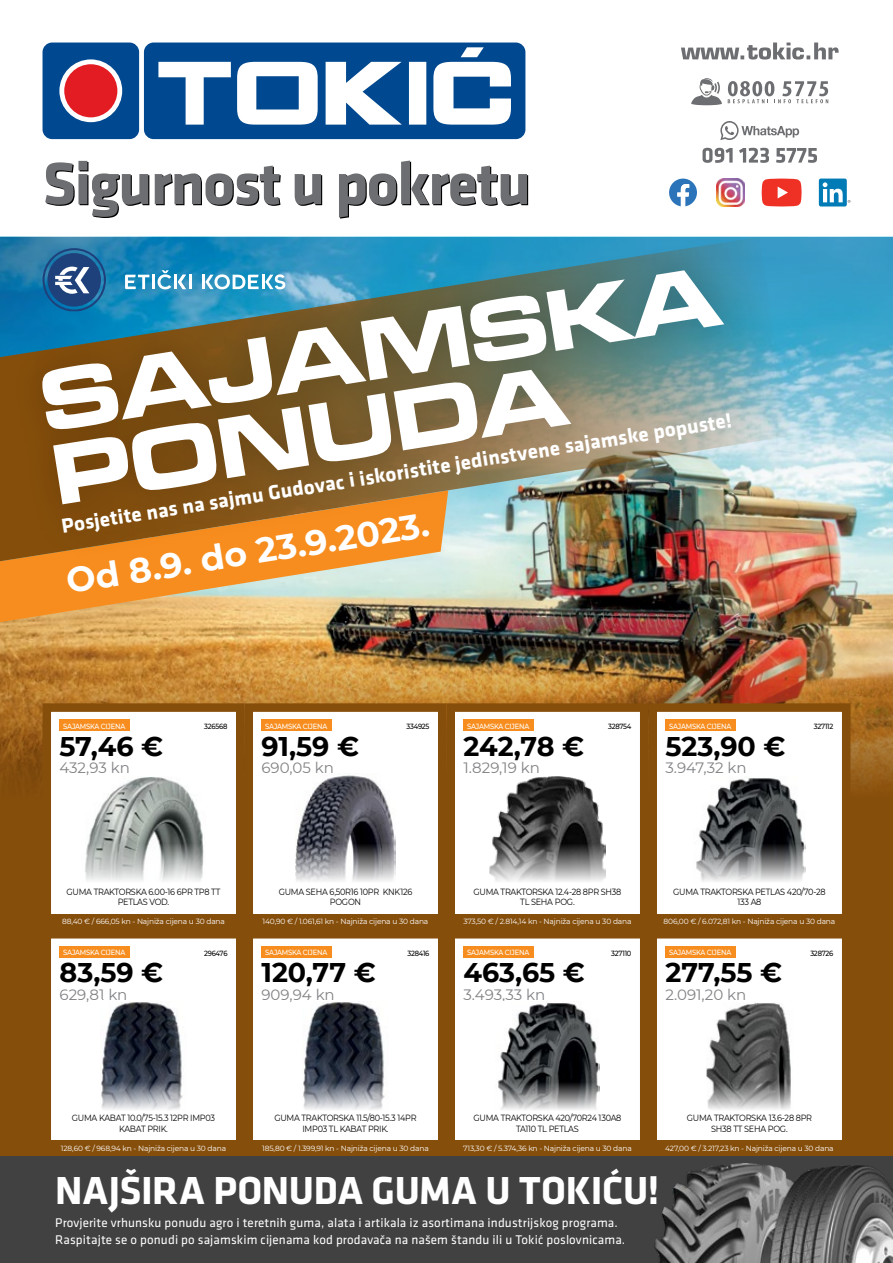
<style>
.page{position:relative;width:893px;height:1263px;background:#fff}
.page>*{position:absolute;margin:0;border:0;box-sizing:border-box;transform-origin:0 0}
.t1{font:700 expanded 89.25px/74.4px "Microgramma DOT";color:#fff}
.t2{font:700 40.5px "Klavika";letter-spacing:-.01em;color:#fff}
.t3{font:700 34.65px "Montserrat";color:#fff}
.t4{font:700 27px "Montserrat";color:#000}
.t5{font:700 21px "Klavika";color:#fff}
.t6{font:15px "Montserrat";letter-spacing:-.005em;color:#808285}
.t7{font:13.05px/16.5px "Klavika";letter-spacing:.01em;color:#fff}
.t8{font:9px/10.5px "Montserrat";letter-spacing:-.03em;color:#000;text-align:center;scale:.9 1}
.t9{font:7.5px "Montserrat";letter-spacing:-.02em;color:#fff}
.t10{font:500 7.5px "Montserrat";letter-spacing:-.03em;color:#fff;scale:.9 1}
.t11{font:500 7.5px "Montserrat";letter-spacing:-.03em;color:#000;scale:.9 1}
</style>
<div class="page">
<div style="left:0;top:237px;width:893px;height:1026px;background:#864e0b"></div>
<img style="left:0;top:533px;width:893px;height:253px">
<svg style="left:790px;top:237px;width:103px;height:296px;background:#7dbcd2"></svg>
<div style="left:144px;top:43px;width:381px;height:96px;background:#004990;border-radius:10px"></div>
<svg style="left:326px;top:62px;width:76px;height:63px"></svg>
<svg style="left:409px;top:62px;width:17px;height:63px"></svg>
<svg style="left:158px;top:62px;width:73px;height:63px"></svg>
<svg style="left:433px;top:47px;width:78px;height:78px"></svg>
<svg style="left:237px;top:62px;width:81px;height:63px"></svg>
<div style="left:43px;top:43px;width:96px;height:96px;background:#004990;border-radius:10px"></div>
<svg style="left:59px;top:59px;width:63px;height:63px"></svg>
<div style="left:64px;top:64px;width:53px;height:53px;background:#e31b23;border-radius:50%"></div>
<svg style="left:45px;top:161px;width:104px;height:57px"></svg>
<svg style="left:155px;top:166px;width:126px;height:40px"></svg>
<svg style="left:295px;top:174px;width:27px;height:32px"></svg>
<svg style="left:339px;top:161px;width:189px;height:58px"></svg>
<svg style="left:728px;top:81px;width:100px;height:22px"></svg>
<svg style="left:691px;top:78px;width:31px;height:27px"></svg>
<svg style="left:720px;top:121px;width:79px;height:19px"></svg>
<svg style="left:702px;top:148px;width:115px;height:15px"></svg>
<svg style="left:681px;top:43px;width:158px;height:17px"></svg>
<div style="left:819px;top:179px;width:28px;height:27px;background:#007bb6;border-radius:2px"></div>
<svg style="left:823px;top:182px;width:27px;height:21px"></svg>
<svg style="left:762px;top:179px;width:39px;height:27px"></svg>
<img style="left:716px;top:179px;width:28px;height:27px">
<svg style="left:669px;top:179px;width:28px;height:27px"></svg>
<svg style="left:0;top:567px;width:448px;height:55px;background:#deae6c"></svg>
<div style="left:244px;top:703px;width:202px;height:227px;background:#fff;border:9px solid #864e0b"></div>
<div style="left:261px;top:720px;width:71px;height:11px;background:#f78d1e"></div>
<div style="left:253px;top:914px;width:185px;height:13px;background:#864e0b"></div>
<div style="left:43px;top:703px;width:201px;height:227px;background:#fff;border:9px solid #864e0b"></div>
<div style="left:60px;top:720px;width:70px;height:11px;background:#f78d1e"></div>
<div style="left:51px;top:914px;width:185px;height:13px;background:#864e0b"></div>
<div style="left:446px;top:703px;width:202px;height:227px;background:#fff;border:9px solid #864e0b"></div>
<div style="left:463px;top:720px;width:71px;height:11px;background:#f78d1e"></div>
<div style="left:455px;top:914px;width:185px;height:13px;background:#864e0b"></div>
<div style="left:648px;top:703px;width:202px;height:227px;background:#fff;border:9px solid #864e0b"></div>
<div style="left:665px;top:720px;width:71px;height:11px;background:#f78d1e"></div>
<div style="left:657px;top:914px;width:185px;height:13px;background:#864e0b"></div>
<div style="left:43px;top:930px;width:201px;height:227px;background:#fff;border:9px solid #864e0b"></div>
<div style="left:60px;top:946px;width:70px;height:12px;background:#f78d1e"></div>
<div style="left:51px;top:1140px;width:185px;height:14px;background:#864e0b"></div>
<div style="left:244px;top:930px;width:202px;height:227px;background:#fff;border:9px solid #864e0b"></div>
<div style="left:261px;top:946px;width:71px;height:12px;background:#f78d1e"></div>
<div style="left:253px;top:1140px;width:185px;height:14px;background:#864e0b"></div>
<div style="left:446px;top:930px;width:202px;height:227px;background:#fff;border:9px solid #864e0b"></div>
<div style="left:463px;top:946px;width:71px;height:12px;background:#f78d1e"></div>
<div style="left:455px;top:1140px;width:185px;height:14px;background:#864e0b"></div>
<div style="left:648px;top:930px;width:202px;height:227px;background:#fff;border:9px solid #864e0b"></div>
<div style="left:665px;top:946px;width:71px;height:12px;background:#f78d1e"></div>
<div style="left:657px;top:1140px;width:185px;height:14px;background:#864e0b"></div>
<img style="left:0;top:237px;width:790px;height:330px">
<img style="left:490px;top:776px;width:115px;height:106px">
<img style="left:85px;top:777px;width:119px;height:104px">
<img style="left:295px;top:773px;width:101px;height:109px">
<img style="left:696px;top:778px;width:109px;height:104px">
<img style="left:101px;top:1002px;width:82px;height:108px">
<img style="left:303px;top:1002px;width:82px;height:108px">
<img style="left:498px;top:1003px;width:102px;height:107px">
<img style="left:706px;top:1003px;width:85px;height:107px">
<div style="left:10px;top:239px;width:752px;height:323px;background:#000;opacity:.2"></div>
<svg style="left:43px;top:248px;width:63px;height:63px;background:#34699b"></svg>
<hr style="left:152px;top:275px;width:3px;height:14px;background:#fff">
<hr style="left:189px;top:275px;width:3px;height:14px;background:#fff">
<hr style="left:174px;top:275px;width:3px;height:14px;background:#fff">
<svg style="left:178px;top:275px;width:8px;height:14px"></svg>
<hr style="left:202px;top:275px;width:3px;height:14px;background:#fff">
<svg style="left:205px;top:274px;width:80px;height:15px"></svg>
<svg style="left:125px;top:275px;width:24px;height:14px"></svg>
<svg style="left:158px;top:270px;width:13px;height:19px"></svg>
<div style="left:0;top:1157px;width:893px;height:106px;background:#414142"></div>
<img style="left:654px;top:1164px;width:115px;height:99px">
<img style="left:769px;top:1165px;width:124px;height:98px">
<h1 class="t1" style="left:36px;top:365px;width:686px;rotate:-9deg">SAJAMSKA<br>PONUDA</h1>
<h3 class="t5" style="left:60px;top:515px;width:680px;rotate:-9deg">Posjetite nas na sajmu Gudovac i iskoristite jedinstvene sajamske popuste!</h3>
<h3 class="t3" style="left:63px;top:556px;width:368px;rotate:-9deg">Od 8.9. do 23.9.2023.</h3>
<p class="t10" style="left:63px;top:721px;width:71px">SAJAMSKA CIJENA</p>
<p class="t11" style="left:204px;top:721px;width:27px">326568</p>
<p class="t10" style="left:265px;top:721px;width:71px">SAJAMSKA CIJENA</p>
<p class="t11" style="left:406px;top:721px;width:27px">334925</p>
<p class="t10" style="left:467px;top:721px;width:71px">SAJAMSKA CIJENA</p>
<p class="t11" style="left:608px;top:721px;width:27px">328754</p>
<p class="t10" style="left:669px;top:721px;width:71px">SAJAMSKA CIJENA</p>
<p class="t11" style="left:814px;top:721px;width:23px">327112</p>
<h3 class="t4" style="left:60px;top:727px;width:105px">57,46 €</h3>
<h3 class="t6" style="left:60px;top:757px;width:72px">432,93 kn</h3>
<h3 class="t4" style="left:261px;top:727px;width:99px">91,59 €</h3>
<h3 class="t6" style="left:261px;top:757px;width:74px">690,05 kn</h3>
<h3 class="t4" style="left:463px;top:727px;width:122px">242,78 €</h3>
<h3 class="t6" style="left:463px;top:757px;width:78px">1.829,19 kn</h3>
<h3 class="t4" style="left:665px;top:727px;width:122px">523,90 €</h3>
<h3 class="t6" style="left:665px;top:757px;width:83px">3.947,32 kn</h3>
<p class="t8" style="left:67px;top:886px;width:172px">GUMA TRAKTORSKA 6.00-16 6PR TP8 TT<br>PETLAS VOD.</p>
<p class="t9" style="left:62px;top:916px;width:164px">88,40 € / 666,05 kn - Najniža cijena u 30 dana</p>
<p class="t8" style="left:279px;top:886px;width:150px">GUMA SEHA 6,50R16 10PR KNK126<br>POGON</p>
<p class="t9" style="left:263px;top:916px;width:167px">140,90 € / 1.061,61 kn - Najniža cijena u 30 dana</p>
<p class="t8" style="left:473px;top:886px;width:166px">GUMA TRAKTORSKA 12.4-28 8PR SH38<br>TL SEHA POG.</p>
<p class="t9" style="left:463px;top:916px;width:170px">373,50 € / 2.814,14 kn - Najniža cijena u 30 dana</p>
<p class="t8" style="left:673px;top:886px;width:171px">GUMA TRAKTORSKA PETLAS 420/70-28<br>133 A8</p>
<p class="t9" style="left:664px;top:916px;width:173px">806,00 € / 6.072,81 kn - Najniža cijena u 30 dana</p>
<p class="t10" style="left:63px;top:947px;width:71px">SAJAMSKA CIJENA</p>
<p class="t11" style="left:204px;top:948px;width:28px">296476</p>
<p class="t10" style="left:265px;top:947px;width:71px">SAJAMSKA CIJENA</p>
<p class="t11" style="left:407px;top:948px;width:26px">328416</p>
<p class="t10" style="left:467px;top:947px;width:71px">SAJAMSKA CIJENA</p>
<p class="t11" style="left:611px;top:948px;width:24px">327110</p>
<p class="t10" style="left:669px;top:947px;width:71px">SAJAMSKA CIJENA</p>
<p class="t11" style="left:810px;top:948px;width:27px">328726</p>
<h3 class="t4" style="left:60px;top:953px;width:105px">83,59 €</h3>
<h3 class="t6" style="left:60px;top:984px;width:69px">629,81 kn</h3>
<h3 class="t4" style="left:261px;top:953px;width:116px">120,77 €</h3>
<h3 class="t6" style="left:261px;top:984px;width:75px">909,94 kn</h3>
<h3 class="t4" style="left:463px;top:953px;width:123px">463,65 €</h3>
<h3 class="t6" style="left:463px;top:984px;width:83px">3.493,33 kn</h3>
<h3 class="t4" style="left:665px;top:953px;width:118px">277,55 €</h3>
<h3 class="t6" style="left:665px;top:984px;width:82px">2.091,20 kn</h3>
<p class="t8" style="left:72px;top:1112px;width:161px">GUMA KABAT 10.0/75-15.3 12PR IMP03<br>KABAT PRIK.</p>
<p class="t9" style="left:61px;top:1143px;width:167px">128,60 € / 968,94 kn - Najniža cijena u 30 dana</p>
<p class="t8" style="left:274px;top:1112px;width:159px">GUMA TRAKTORSKA 11.5/80-15.3 14PR<br>IMP03 TL KABAT PRIK.</p>
<p class="t9" style="left:262px;top:1143px;width:168px">185,80 € / 1.399,91 kn - Najniža cijena u 30 dana</p>
<p class="t8" style="left:474px;top:1112px;width:166px">GUMA TRAKTORSKA 420/70R24 130A8<br>TA110 TL PETLAS</p>
<p class="t9" style="left:463px;top:1143px;width:170px">713,30 € / 5.374,36 kn - Najniža cijena u 30 dana</p>
<p class="t8" style="left:687px;top:1112px;width:141px">GUMA TRAKTORSKA 13.6-28 8PR<br>SH38 TT SEHA POG.</p>
<p class="t9" style="left:665px;top:1143px;width:170px">427,00 € / 3.217,23 kn - Najniža cijena u 30 dana</p>
<h2 class="t2" style="left:55px;top:1168px;width:605px">NAJŠIRA PONUDA GUMA U TOKIĆU!</h2>
<h3 class="t7" style="left:55px;top:1215px;width:571px">Provjerite vrhunsku ponudu agro i teretnih guma, alata i artikala iz asortimana industrijskog programa.<br>Raspitajte se o ponudi po sajamskim cijenama kod prodavača na našem štandu ili u Tokić poslovnicama.</h3>
</div>
